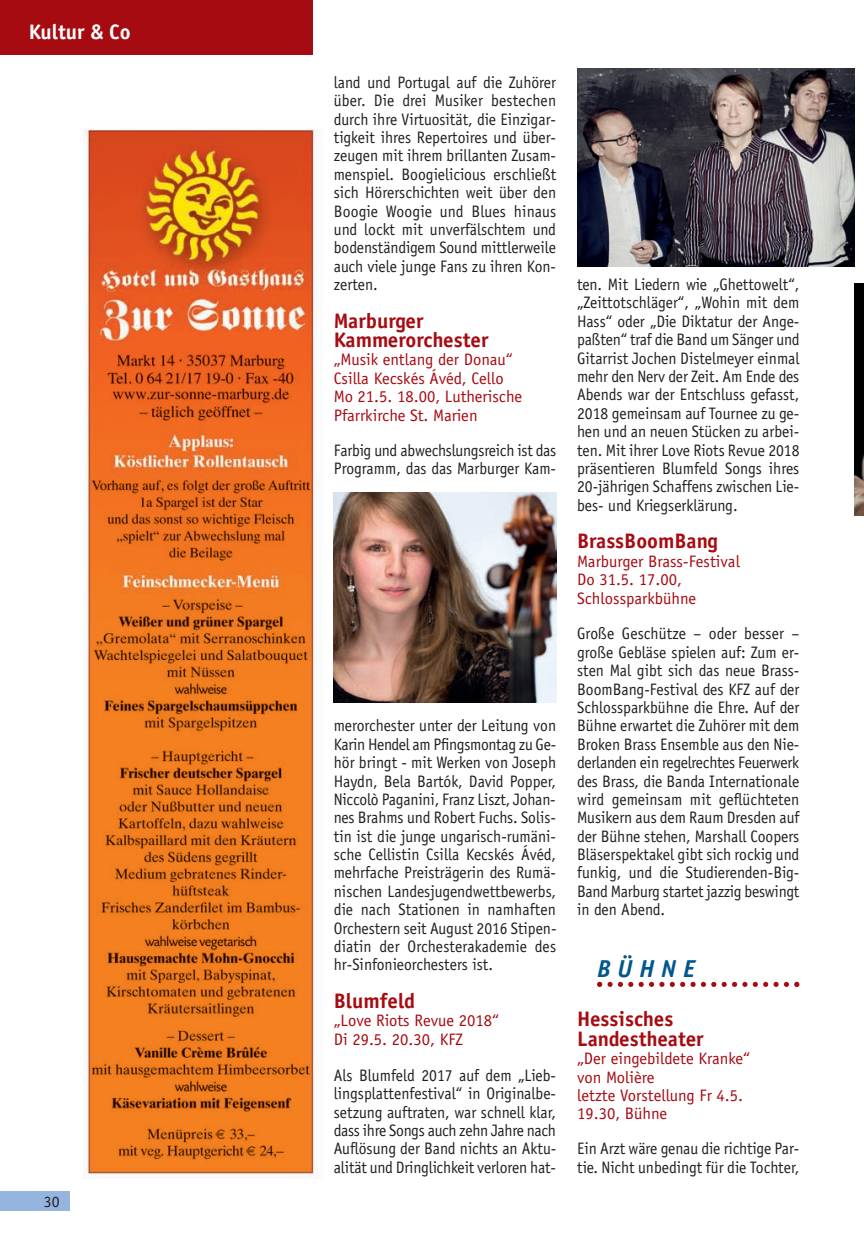
<style>
.page{position:relative;width:864px;height:1236px;background:#fff}
.page>*{position:absolute;margin:0;border:0;box-sizing:border-box;transform-origin:0 0}
.t1{font:italic 700 24.5px "Officina Sans";color:#00578b}
.t2{font:700 21px/19.2px "Officina Sans";color:#a70b12}
.t3{font:700 21px "Officina Sans";color:#fff}
.t4{font:16.62px/18.4px "Officina Sans";letter-spacing:-.005em;color:#231f20;text-align:justify;scale:.94 1}
.t5{font:16.62px/18.4px "Officina Sans";color:#a70b12}
.t6{font:15.75px "Officina Sans";color:#231f20}
</style>
<div class="page">
<svg style="left:597px;top:981px;width:202px;height:5px"></svg>
<div style="left:0;top:0;width:313px;height:55px;background:#a70b12"></div>
<div style="left:0;top:1191px;width:69px;height:19px;background:#95b5de"></div>
<img style="left:334px;top:492px;width:222px;height:210px">
<img style="left:854px;top:284px;width:9px;height:231px">
<img style="left:577px;top:69px;width:277px;height:197px">
<img style="left:83px;top:129px;width:236px;height:1049px">
<p class="t3" style="left:29px;top:24px;width:103px">Kultur &amp; Co</p>
<p class="t6" style="left:44px;top:1195px;width:17px">30</p>
<p class="t4" style="left:334px;top:74px;width:238px">land und Portugal auf die Zuhörer über. Die drei Musiker bestechen durch ihre Virtuosität, die Einzigar&shy;tigkeit ihres Repertoires und über&shy;zeugen mit ihrem brillanten Zusam&shy;menspiel. Boogielicious erschließt sich Hörerschichten weit über den Boogie Woogie und Blues hinaus und lockt mit unverfälschtem und bodenständigem Sound mittlerweile auch viele junge Fans zu ihren Kon&shy;zerten.</p>
<p class="t2" style="left:334px;top:313px;width:156px">Marburger<br>Kammerorchester</p>
<p class="t5" style="left:334px;top:352px;width:189px">„Musik entlang der Donau“<br>Csilla Kecskés Ávéd, Cello<br>Mo 21.5. 18.00, Lutherische<br>Pfarrkirche St. Marien</p>
<p class="t4" style="left:334px;top:442px;width:238px">Farbig und abwechslungsreich ist das<br>Programm, das das Marburger Kam-</p>
<p class="t4" style="left:334px;top:717px;width:238px">merorchester unter der Leitung von Karin Hendel am Pfingsmontag zu Ge&shy;hör bringt - mit Werken von Joseph Haydn, Bela Bartók, David Popper, Niccolò Paganini, Franz Liszt, Johan&shy;nes Brahms und Robert Fuchs. Solis&shy;tin ist die junge ungarisch-rumäni&shy;sche Cellistin Csilla Kecskés Ávéd, mehrfache Preisträgerin des Rumä&shy;nischen Landesjugendwettbewerbs, die nach Stationen in namhaften Orchestern seit August 2016 Stipen&shy;diatin der Orchesterakademie des hr-Sinfonieorchesters ist.</p>
<p class="t2" style="left:334px;top:992px;width:83px">Blumfeld</p>
<p class="t5" style="left:334px;top:1012px;width:166px">„Love Riots Revue 2018“<br>Di 29.5. 20.30, KFZ</p>
<p class="t4" style="left:334px;top:1067px;width:238px">Als Blumfeld 2017 auf dem „Lieb&shy;lingsplattenfestival“ in Originalbe&shy;setzung auftraten, war schnell klar, dass ihre Songs auch zehn Jahre nach Auflösung der Band nichts an Aktu&shy;alität und Dringlichkeit verloren hat-</p>
<p class="t4" style="left:577px;top:276px;width:238px">ten. Mit Liedern wie „Ghettowelt“, „Zeittotschläger“, „Wohin mit dem Hass“ oder „Die Diktatur der Ange&shy;paßten“ traf die Band um Sänger und Gitarrist Jochen Distelmeyer einmal mehr den Nerv der Zeit. Am Ende des Abends war der Entschluss gefasst, 2018 gemeinsam auf Tournee zu ge&shy;hen und an neuen Stücken zu arbei&shy;ten. Mit ihrer Love Riots Revue 2018 präsentieren Blumfeld Songs ihres 20-jährigen Schaffens zwischen Lie&shy;bes- und Kriegserklärung.</p>
<p class="t2" style="left:577px;top:533px;width:142px">BrassBoomBang</p>
<p class="t5" style="left:577px;top:553px;width:164px">Marburger Brass-Festival<br>Do 31.5. 17.00,<br>Schlossparkbühne</p>
<p class="t4" style="left:577px;top:626px;width:238px">Große Geschütze – oder besser – große Gebläse spielen auf: Zum er&shy;sten Mal gibt sich das neue Brass-BoomBang-Festival des KFZ auf der Schlossparkbühne die Ehre. Auf der Bühne erwartet die Zuhörer mit dem Broken Brass Ensemble aus den Nie&shy;derlanden ein regelrechtes Feuerwerk des Brass, die Banda Internationale wird gemeinsam mit geflüchteten Musikern aus dem Raum Dresden auf der Bühne stehen, Marshall Coopers Bläserspektakel gibt sich rockig und funkig, und die Studierenden-Big-Band Marburg startet jazzig beswingt in den Abend.</p>
<p class="t1" style="left:596px;top:958px;width:99px">B Ü H N E</p>
<p class="t2" style="left:577px;top:1011px;width:128px">Hessisches<br>Landestheater</p>
<p class="t5" style="left:577px;top:1050px;width:174px">„Der eingebildete Kranke“ von Molière<br>letzte Vorstellung Fr 4.5.<br>19.30, Bühne</p>
<p class="t4" style="left:577px;top:1140px;width:238px">Ein Arzt wäre genau die richtige Par&shy;tie. Nicht unbedingt für die Tochter,</p>
</div>
